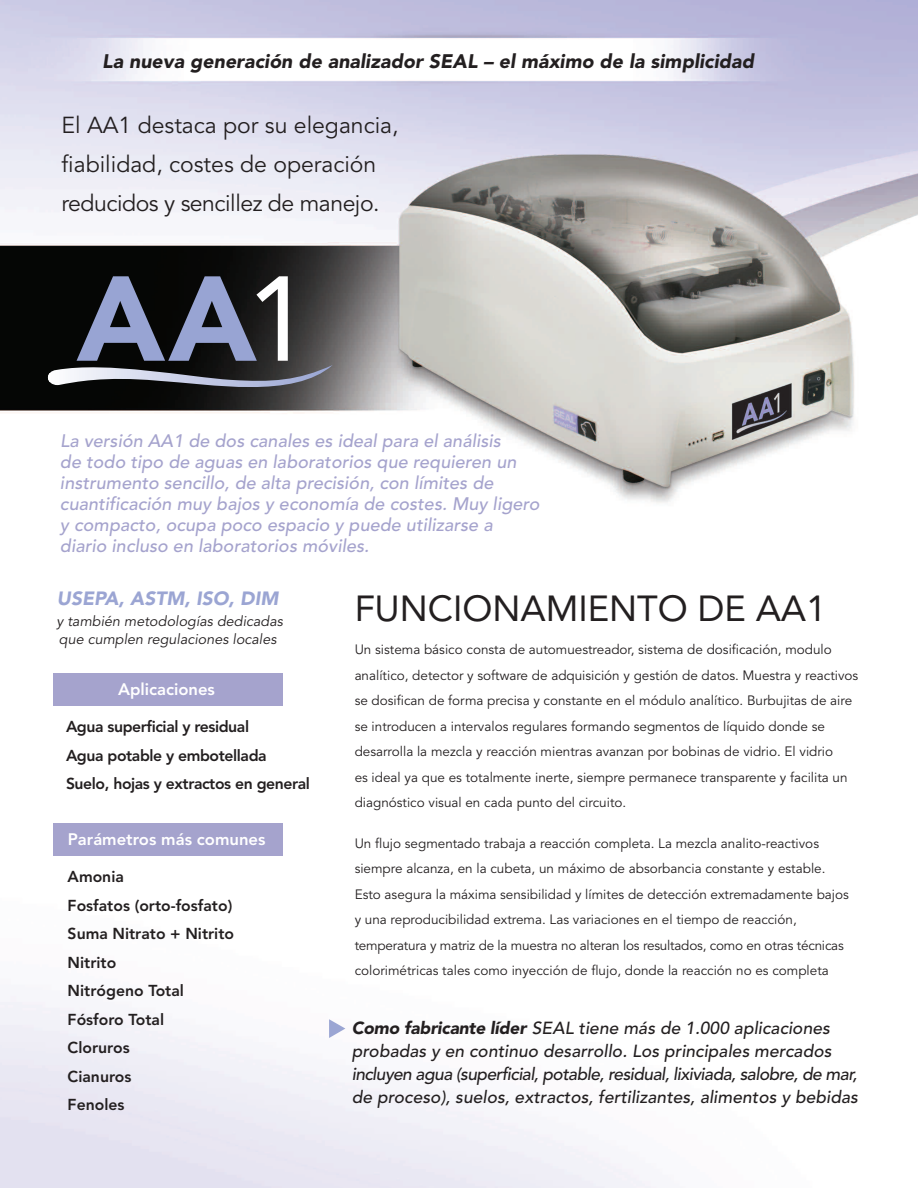
<style>
.page{position:relative;width:918px;height:1188px;background:#fff}
.page>*{position:absolute;margin:0;border:0;box-sizing:border-box;transform-origin:0 0}
.t1{font:36px "Avenir";color:#231f20}
.t2{font:22.95px/39px "Avenir";color:#231f20}
.t3{font:italic 900 19.5px "Avenir";letter-spacing:.005em;color:#231f20}
.t4{font:italic 900 19.05px "Avenir";letter-spacing:.005em;color:#9ba5d3}
.t5{font:italic 500 18px/21px "Avenir";letter-spacing:.005em;color:#a5a3cd}
.t6{font:italic 500 17.4px/23.2px "Avenir";color:#231f20}
.t7{font:800 16.65px "Avenir";color:#fff}
.t8{font:800 15.75px/28.5px "Avenir";color:#231f20}
.t9{font:800 15.75px/28.5px "Avenir";letter-spacing:-.025em;color:#231f20}
.t10{font:italic 14.25px/18px "Avenir";letter-spacing:.005em;color:#231f20}
.t11{font:13.5px/25.5px "Avenir";color:#231f20}
.s1{font-weight:900}
</style>
<div class="page">
<img style="left:0;top:0;width:918px;height:1188px">
<img style="left:50px;top:365px;width:283px;height:22px">
<hr style="left:48px;top:365px;width:2px;height:22px;background:#fff">
<svg style="left:77px;top:276px;width:211px;height:85px;background:#4f5465"></svg>
<div style="left:53px;top:824px;width:230px;height:32px;background:#a5a3cd"></div>
<div style="left:53px;top:673px;width:229px;height:33px;background:#a5a3cd"></div>
<svg style="left:329px;top:1019px;width:16px;height:19px"></svg>
<h3 class="t3" style="left:102px;top:53px;width:653px">La nueva generación de analizador SEAL – el máximo de la simplicidad</h3>
<h2 class="t2" style="left:61px;top:107px;width:339px">El AA1 destaca por su elegancia, fiabilidad, costes de operación reducidos y sencillez de manejo.</h2>
<p class="t5" style="left:60px;top:432px;width:481px">La versión AA1 de dos canales es ideal para el análisis<br>de todo tipo de aguas en laboratorios que requieren un instrumento sencillo, de alta precisión, con límites de cuantificación muy bajos y economía de costes. Muy ligero y compacto, ocupa poco espacio y puede utilizarse a diario incluso en laboratorios móviles.</p>
<h3 class="t4" style="left:57px;top:590px;width:223px">USEPA, ASTM, ISO, DIM</h3>
<p class="t10" style="left:57px;top:613px;width:228px">y también metodologías dedicadas que cumplen regulaciones locales</p>
<p class="t7" style="left:118px;top:682px;width:98px">Aplicaciones</p>
<p class="t9" style="left:66px;top:714px;width:246px">Agua superficial y residual<br>Agua potable y embotellada<br>Suelo, hojas y extractos en general</p>
<p class="t7" style="left:68px;top:833px;width:199px">Parámetros más comunes</p>
<p class="t8" style="left:68px;top:864px;width:168px">Amonia<br>Fosfatos (orto-fosfato)<br>Suma Nitrato + Nitrito<br>Nitrito<br>Nitrógeno Total<br>Fósforo Total<br>Cloruros<br>Cianuros<br>Fenoles</p>
<h1 class="t1" style="left:355px;top:594px;width:473px">FUNCIONAMIENTO DE AA1</h1>
<p class="t11" style="left:355px;top:638px;width:505px">Un sistema básico consta de automuestreador, sistema de dosificación, modulo analítico, detector y software de adquisición y gestión de datos. Muestra y reactivos se dosifican de forma precisa y constante en el módulo analítico. Burbujitas de aire se introducen a intervalos regulares formando segmentos de líquido donde se desarrolla la mezcla y reacción mientras avanzan por bobinas de vidrio. El vidrio<br>es ideal ya que es totalmente inerte, siempre permanece transparente y facilita un diagnóstico visual en cada punto del circuito.</p>
<p class="t11" style="left:355px;top:831px;width:496px">Un flujo segmentado trabaja a reacción completa. La mezcla analito-reactivos siempre alcanza, en la cubeta, un máximo de absorbancia constante y estable.<br>Esto asegura la máxima sensibilidad y límites de detección extremadamente bajos y una reproducibilidad extrema. Las variaciones en el tiempo de reacción, temperatura y matriz de la muestra no alteran los resultados, como en otras técnicas colorimétricas tales como inyección de flujo, donde la reacción no es completa</p>
<p class="t6" style="left:352px;top:1018px;width:508px"><span class="s1">Como fabricante líder</span> SEAL tiene más de 1.000 aplicaciones probadas y en continuo desarrollo. Los principales mercados incluyen agua (superficial, potable, residual, lixiviada, salobre, de mar, de proceso), suelos, extractos, fertilizantes, alimentos y bebidas</p>
</div>
